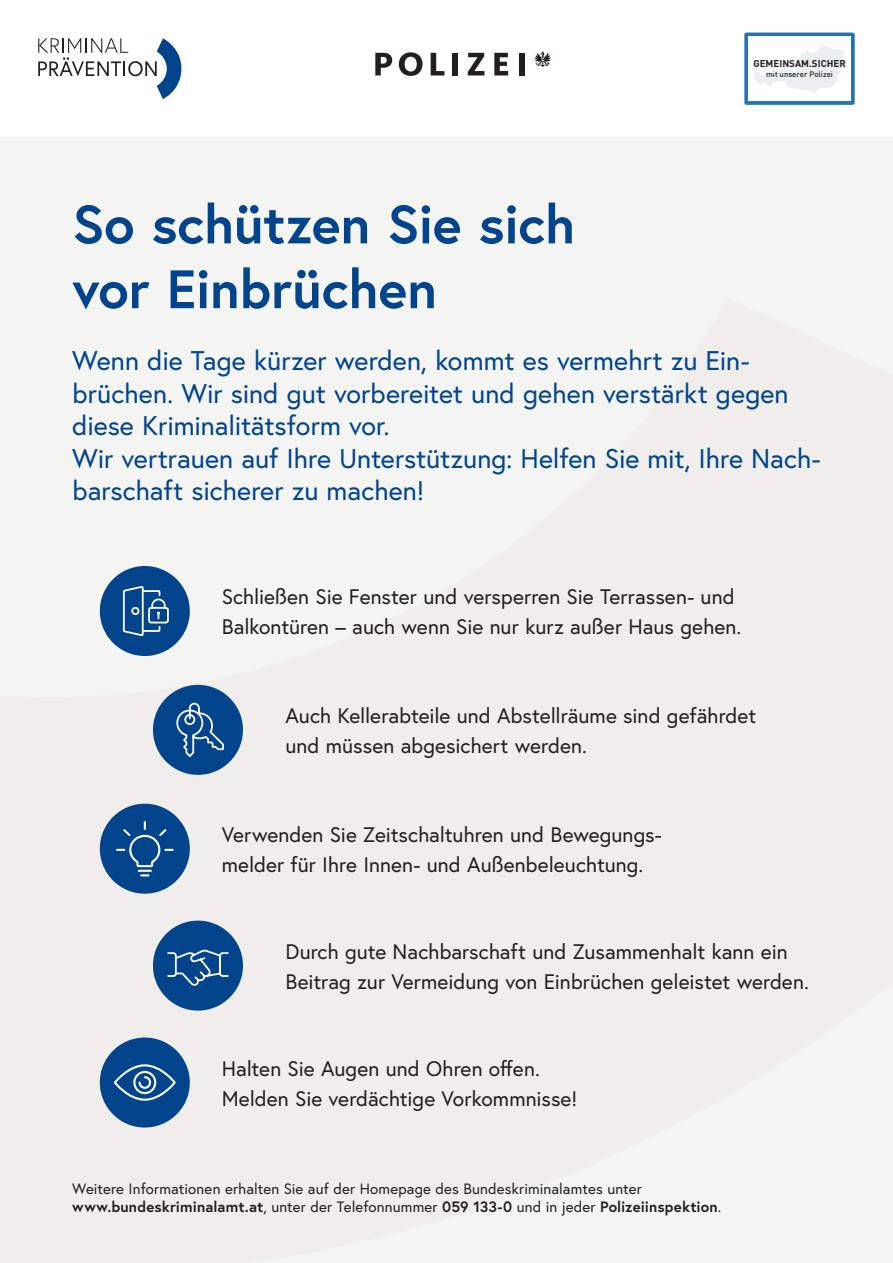
<style>
.page{position:relative;width:893px;height:1263px;background:#fff}
.page>*{position:absolute;margin:0;border:0;box-sizing:border-box;transform-origin:0 0}
.t1{font:700 54px/64.8px "Europa Austria";letter-spacing:-.01em;color:#01448c}
.t2{font:27px/32.4px "Europa Austria";color:#01448c}
.t3{font:21px/30px "Europa Austria";color:#231f20}
.t4{font:15px/18px "Europa Austria";letter-spacing:.005em;color:#231f20}
.t5{font:700 9.75px "DIN";color:#231f20}
.t6{font:500 7.8px "DIN";color:#231f20}
.s1{font-weight:700}
</style>
<div class="page">
<div style="left:0;top:137px;width:893px;height:1126px;background:#f0eeeb"></div>
<svg style="left:38px;top:38px;width:143px;height:61px"></svg>
<div style="left:744px;top:33px;width:111px;height:72px;background:#2771b9;border-radius:2px"></div>
<div style="left:748px;top:36px;width:103px;height:65px;background:#fff"></div>
<svg style="left:753px;top:45px;width:93px;height:47px"></svg>
<svg style="left:375px;top:53px;width:17px;height:22px"></svg>
<svg style="left:399px;top:52px;width:24px;height:24px"></svg>
<svg style="left:431px;top:53px;width:13px;height:22px"></svg>
<div style="left:452px;top:53px;width:6px;height:22px;background:#231f20"></div>
<svg style="left:468px;top:53px;width:16px;height:22px"></svg>
<svg style="left:494px;top:53px;width:14px;height:22px"></svg>
<div style="left:519px;top:53px;width:5px;height:22px;background:#231f20"></div>
<svg style="left:535px;top:52px;width:15px;height:15px"></svg>
<div style="left:153px;top:685px;width:90px;height:90px;background:#01448c;border-radius:50%"></div>
<svg style="left:176px;top:702px;width:48px;height:55px"></svg>
<div style="left:100px;top:804px;width:90px;height:90px;background:#01448c;border-radius:50%"></div>
<svg style="left:116px;top:821px;width:58px;height:56px"></svg>
<div style="left:100px;top:1037px;width:90px;height:90px;background:#01448c;border-radius:50%"></div>
<svg style="left:113px;top:1064px;width:63px;height:37px"></svg>
<div style="left:153px;top:920px;width:90px;height:90px;background:#01448c;border-radius:50%"></div>
<svg style="left:167px;top:949px;width:62px;height:37px"></svg>
<div style="left:100px;top:566px;width:90px;height:90px;background:#01448c;border-radius:50%"></div>
<svg style="left:122px;top:586px;width:47px;height:50px"></svg>
<h1 class="t1" style="left:72px;top:191px;width:504px">So schützen Sie sich vor Einbrüchen</h1>
<p class="t5" style="left:753px;top:57px;width:94px">GEMEINSAM.SICHER</p>
<p class="t6" style="left:766px;top:69px;width:68px">mit unserer Polizei</p>
<p class="t2" style="left:72px;top:344px;width:750px">Wenn die Tage kürzer werden, kommt es vermehrt zu Ein&shy;brüchen. Wir sind gut vorbereitet und gehen verstärkt gegen diese Kriminalitätsform vor.<br>Wir vertrauen auf Ihre Unterstützung: Helfen Sie mit, Ihre Nach&shy;barschaft sicherer zu machen!</p>
<p class="t3" style="left:222px;top:581px;width:521px">Schließen Sie Fenster und versperren Sie Terrassen- und<br>Balkontüren – auch wenn Sie nur kurz außer Haus gehen.</p>
<p class="t3" style="left:285px;top:700px;width:472px">Auch Kellerabteile und Abstellräume sind gefährdet und müssen abgesichert werden.</p>
<p class="t3" style="left:222px;top:819px;width:442px">Verwenden Sie Zeitschaltuhren und Bewegungs&shy;melder für Ihre Innen- und Außenbeleuchtung.</p>
<p class="t3" style="left:285px;top:936px;width:525px">Durch gute Nachbarschaft und Zusammenhalt kann ein<br>Beitrag zur Vermeidung von Einbrüchen geleistet werden.</p>
<p class="t3" style="left:222px;top:1053px;width:357px">Halten Sie Augen und Ohren offen.<br>Melden Sie verdächtige Vorkommnisse!</p>
<p class="t4" style="left:72px;top:1179px;width:650px">Weitere Informationen erhalten Sie auf der Homepage des Bundeskriminalamtes unter <span class="s1">www.bundeskriminalamt.at</span>, unter der Telefonnummer <span class="s1">059 133-0</span> und in jeder <span class="s1">Polizeiinspektion</span>.</p>
</div>
